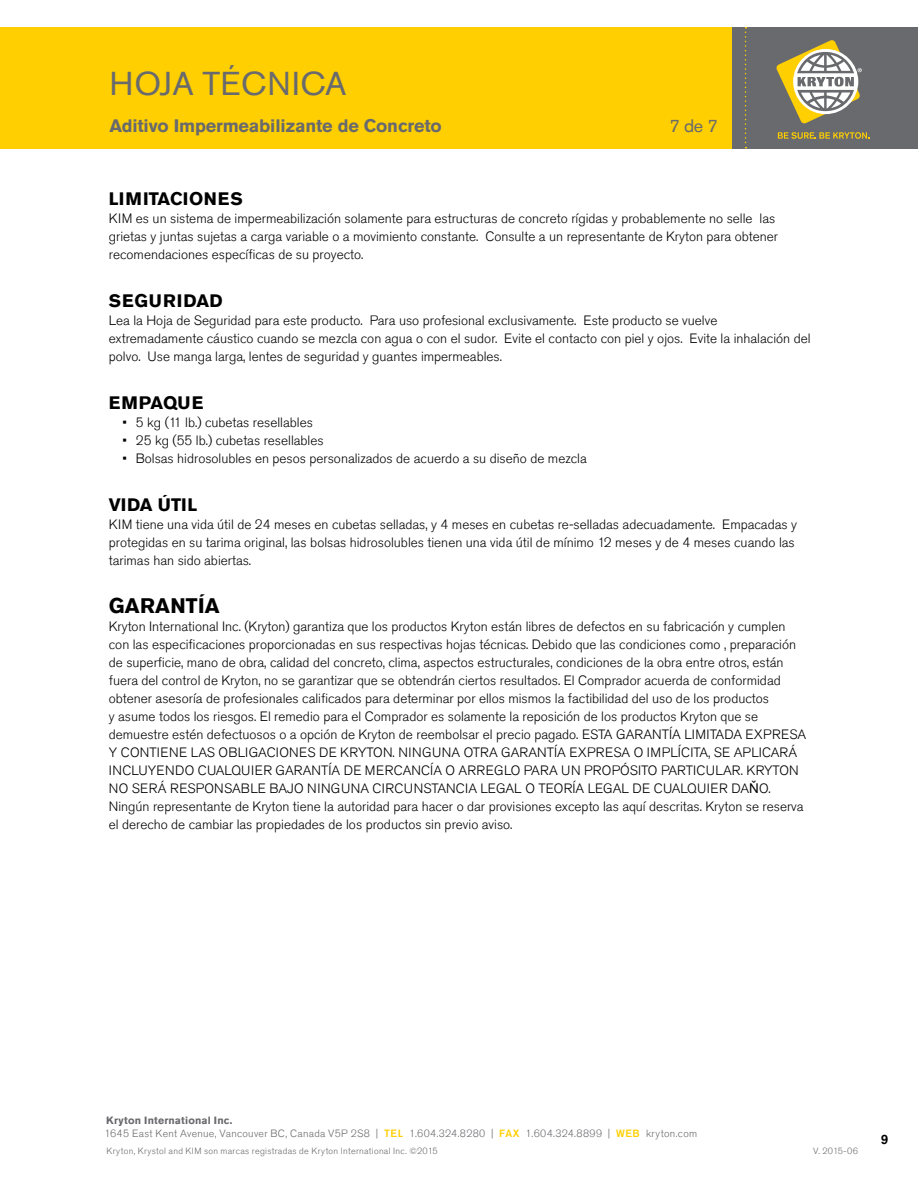
<style>
.page{position:relative;width:918px;height:1188px;background:#fff}
.page>*{position:absolute;margin:0;border:0;box-sizing:border-box;transform-origin:0 0}
.t1{font:33px "Akzidenz Grotesk Std";letter-spacing:.025em;color:#696a6d}
.t2{font:700 21px "Akzidenz Grotesk Std";letter-spacing:.015em;color:#000}
.t3{font:700 18px "Akzidenz Grotesk Std";letter-spacing:-.01em;color:#696a6d}
.t4{font:700 18px "Akzidenz Grotesk Std";letter-spacing:.015em;color:#000}
.t5{font:700 18px "Akzidenz Grotesk Std";letter-spacing:.055em;color:#000}
.t6{font:700 18px "Akzidenz Grotesk Std";color:#000}
.t7{font:700 18px "Akzidenz Grotesk Std";letter-spacing:.035em;color:#000}
.t8{font:18px "Akzidenz Grotesk Std";color:#696a6d}
.t9{font:300 13.5px/18px "Akzidenz Grotesk Std";color:#000}
.t10{font:500 13.5px "Akzidenz Grotesk Std";color:#000}
.t11{font:300 10.5px/12.9px "Akzidenz Grotesk Std";letter-spacing:.03em;color:#696a6d}
.t12{font:300 9px "Akzidenz Grotesk Std";letter-spacing:.035em;color:#696a6d}
.s1{font-family:"Arial";font-weight:400}
.s2{font-weight:700}
.s3{font-weight:500;color:#ffcf01}
</style>
<div class="page">
<div style="left:0;top:27px;width:918px;height:122px;background:#ffcf01"></div>
<div style="left:732px;top:27px;width:186px;height:122px;background:#696a6d"></div>
<svg style="left:745px;top:27px;width:2px;height:121px"></svg>
<svg style="left:778px;top:132px;width:91px;height:7px"></svg>
<svg style="left:776px;top:40px;width:86px;height:84px"></svg>
<h1 class="t1" style="left:109px;top:64px;width:239px">HOJA TÉCNICA</h1>
<h3 class="t3" style="left:109px;top:116px;width:334px">Aditivo Impermeabilizante de Concreto</h3>
<h3 class="t8" style="left:669px;top:115px;width:50px">7 de 7</h3>
<h3 class="t4" style="left:109px;top:189px;width:136px">LIMITACIONES</h3>
<p class="t9" style="left:109px;top:210px;width:671px">KIM es un sistema de impermeabilización solamente para estructuras de concreto rígidas y probablemente no selle las grietas y juntas sujetas a carga variable o a movimiento constante. Consulte a un representante de Kryton para obtener recomendaciones específicas de su proyecto.</p>
<h3 class="t5" style="left:109px;top:291px;width:115px">SEGURIDAD</h3>
<p class="t9" style="left:109px;top:312px;width:703px">Lea la Hoja de Seguridad para este producto. Para uso profesional exclusivamente. Este producto se vuelve extremadamente cáustico cuando se mezcla con agua o con el sudor. Evite el contacto con piel y ojos. Evite la inhalación del polvo. Use manga larga, lentes de seguridad y guantes impermeables.</p>
<h3 class="t7" style="left:109px;top:393px;width:96px">EMPAQUE</h3>
<p class="t9" style="left:122px;top:414px;width:192px">• 5 kg (11 lb.) cubetas resellables</p>
<p class="t9" style="left:122px;top:432px;width:203px">• 25 kg (55 lb.) cubetas resellables</p>
<p class="t9" style="left:122px;top:450px;width:466px">• Bolsas hidrosolubles en pesos personalizados de acuerdo a su diseño de mezcla</p>
<h3 class="t6" style="left:109px;top:495px;width:90px">VIDA ÚTIL</h3>
<p class="t9" style="left:109px;top:516px;width:690px">KIM tiene una vida útil de 24 meses en cubetas selladas, y 4 meses en cubetas re-selladas adecuadamente. Empacadas y protegidas en su tarima original, las bolsas hidrosolubles tienen una vida útil de mínimo 12 meses y de 4 meses cuando las tarimas han sido abiertas.</p>
<h2 class="t2" style="left:109px;top:594px;width:112px">GARANTÍA</h2>
<p class="t9" style="left:109px;top:618px;width:699px">Kryton International Inc. (Kryton) garantiza que los productos Kryton están libres de defectos en su fabricación y cumplen con las especificaciones proporcionadas en sus respectivas hojas técnicas. Debido que las condiciones como , preparación de superficie, mano de obra, calidad del concreto, clima, aspectos estructurales, condiciones de la obra entre otros, están fuera del control de Kryton, no se garantizar que se obtendrán ciertos resultados. El Comprador acuerda de conformidad obtener asesoría de profesionales calificados para determinar por ellos mismos la factibilidad del uso de los productos<br>y asume todos los riesgos. El remedio para el Comprador es solamente la reposición de los productos Kryton que se demuestre estén defectuosos o a opción de Kryton de reembolsar el precio pagado. ESTA GARANTÍA LIMITADA EXPRESA Y CONTIENE LAS OBLIGACIONES DE KRYTON. NINGUNA OTRA GARANTÍA EXPRESA O IMPLÍCITA, SE APLICARÁ INCLUYENDO CUALQUIER GARANTÍA DE MERCANCÍA O ARREGLO PARA UN PROPÓSITO PARTICULAR. KRYTON NO SERÁ RESPONSABLE BAJO NINGUNA CIRCUNSTANCIA LEGAL O TEORÍA LEGAL DE CUALQUIER DA<span class="s1">Ň</span>O.<br>Ningún representante de Kryton tiene la autoridad para hacer o dar provisiones excepto las aquí descritas. Kryton se reserva el derecho de cambiar las propiedades de los productos sin previo aviso.</p>
<p class="t11" style="left:104px;top:1114px;width:594px"><span class="s2">Kryton International Inc.<br></span>1645 East Kent Avenue, Vancouver BC, Canada V5P 2S8 | <span class="s3">TEL</span> 1.604.324.8280 | <span class="s3">FAX</span> 1.604.324.8899 | <span class="s3">WEB</span> kryton.com</p>
<p class="t12" style="left:107px;top:1145px;width:333px">Kryton, Krystol and KIM son marcas registradas de Kryton International Inc. ©2015</p>
<p class="t12" style="left:813px;top:1145px;width:46px">V. 2015-06</p>
<p class="t10" style="left:881px;top:1131px;width:9px">9</p>
</div>
